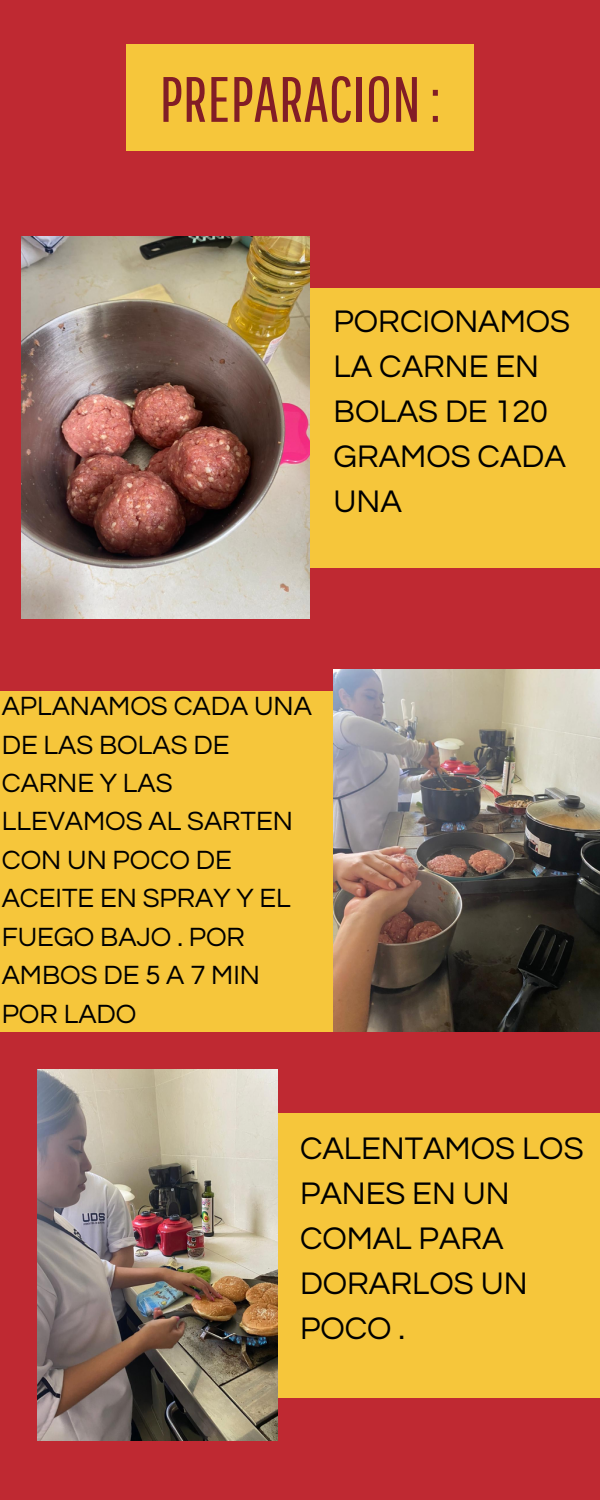
<style>
.page{position:relative;width:600px;height:1500px;background:#bf2932}
.page>*{position:absolute;margin:0;border:0;box-sizing:border-box;transform-origin:0 0}
.t1{font:64px "Pathway Gothic One";color:#821d26}
.t2{font:32.5px/45px "Questrial";color:#000}
.t3{font:27.5px/38.4px "Questrial";color:#000}
</style>
<div class="page">
<div style="left:192px;top:288px;width:408px;height:280px;background:#f6c63b"></div>
<div style="left:0;top:691px;width:429px;height:341px;background:#f6c63b"></div>
<div style="left:169px;top:1113px;width:431px;height:285px;background:#f6c63b"></div>
<img style="left:22px;top:236px;width:287px;height:383px">
<img style="left:334px;top:670px;width:266px;height:362px">
<img style="left:37px;top:1069px;width:240px;height:371px">
<div style="left:126px;top:44px;width:348px;height:107px;background:#f6c63b"></div>
<p class="t1" style="left:159px;top:61px;width:283px">PREPARACION :</p>
<p class="t2" style="left:334px;top:300px;width:238px">PORCIONAMOS<br>LA CARNE EN<br>BOLAS DE 120<br>GRAMOS CADA<br>UNA</p>
<p class="t3" style="left:2px;top:688px;width:312px">APLANAMOS CADA UNA<br>DE LAS BOLAS DE<br>CARNE Y LAS<br>LLEVAMOS AL SARTEN<br>CON UN POCO DE<br>ACEITE EN SPRAY Y EL<br>FUEGO BAJO . POR<br>AMBOS DE 5 A 7 MIN<br>POR LADO</p>
<p class="t2" style="left:300px;top:1126px;width:285px">CALENTAMOS LOS<br>PANES EN UN<br>COMAL PARA<br>DORARLOS UN<br>POCO .</p>
</div>
